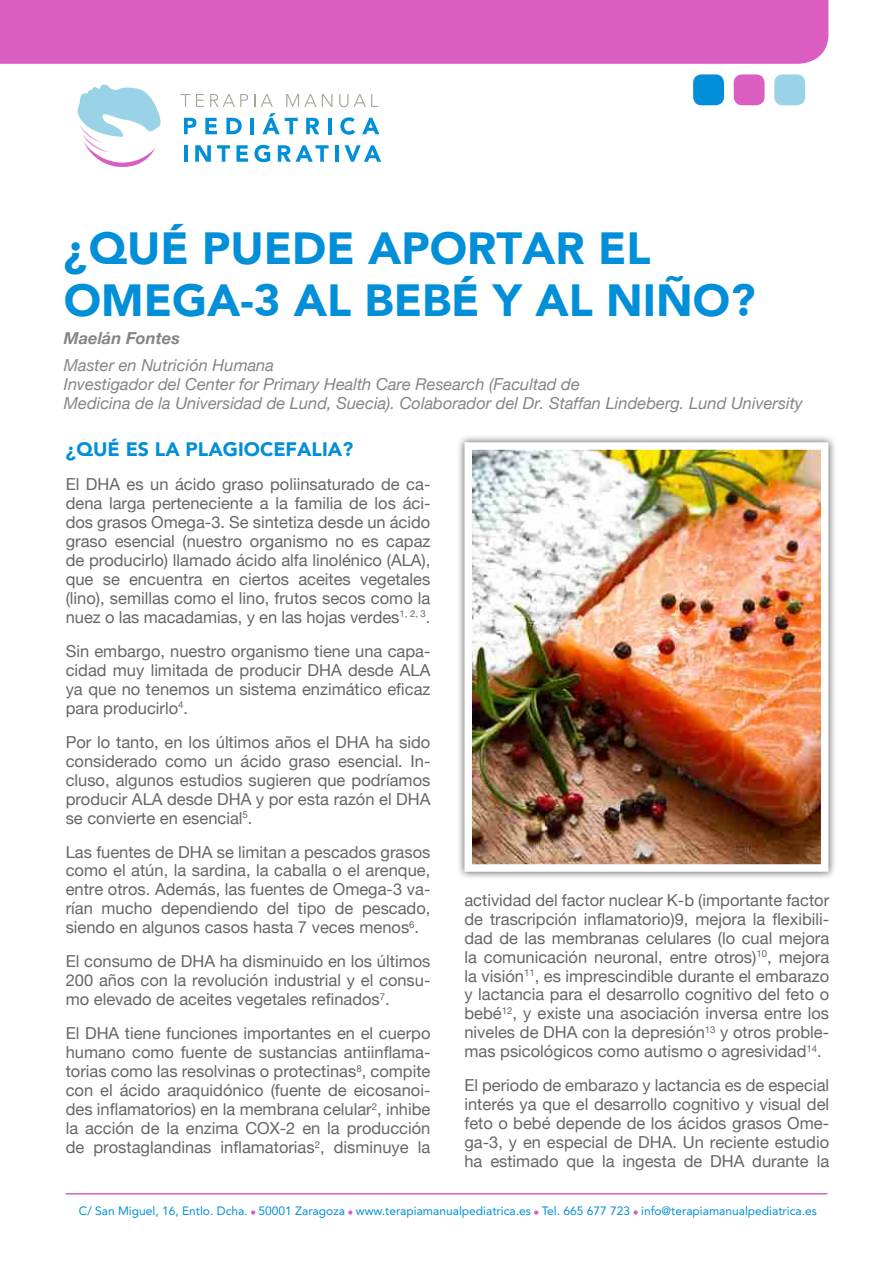
<style>
.page{position:relative;width:893px;height:1263px;background:#fff}
.page>*{position:absolute;margin:0;border:0;box-sizing:border-box;transform-origin:0 0}
.t1{font:900 45px/51.8px "Avenir";color:#008fd8}
.t2{font:900 19.5px "Avenir";color:#008fd8}
.t3{font:16.5px/18.9px "Helvetica Neue LT Pro";color:#666;text-align:justify}
.t4{font:italic 16.5px "Helvetica Neue LT Pro";color:#858585}
.t5{font:italic 700 16.5px "Helvetica Neue LT Pro";color:#858585}
.t6{font:12px "Avenir LT Std";color:#008fd8}
</style>
<div class="page">
<hr style="left:66px;top:1193px;width:761px;height:1px;background:#dc5dc2">
<svg style="left:251px;top:1210px;width:4px;height:5px"></svg>
<svg style="left:348px;top:1210px;width:4px;height:5px"></svg>
<svg style="left:534px;top:1210px;width:4px;height:5px"></svg>
<svg style="left:634px;top:1210px;width:4px;height:5px"></svg>
<div style="left:0;top:0;width:828px;height:64px;background:#dc5dc2"></div>
<svg style="left:77px;top:84px;width:84px;height:83px"></svg>
<svg style="left:181px;top:94px;width:23px;height:13px"></svg>
<svg style="left:210px;top:94px;width:38px;height:13px"></svg>
<svg style="left:254px;top:94px;width:1px;height:13px"></svg>
<svg style="left:261px;top:94px;width:12px;height:13px"></svg>
<svg style="left:286px;top:94px;width:46px;height:13px"></svg>
<svg style="left:339px;top:94px;width:39px;height:13px"></svg>
<svg style="left:184px;top:118px;width:12px;height:16px"></svg>
<svg style="left:205px;top:118px;width:12px;height:16px"></svg>
<svg style="left:226px;top:118px;width:16px;height:16px"></svg>
<hr style="left:251px;top:118px;width:3px;height:16px;background:#008fd8">
<svg style="left:262px;top:113px;width:36px;height:21px"></svg>
<svg style="left:306px;top:118px;width:13px;height:16px"></svg>
<hr style="left:328px;top:118px;width:3px;height:16px;background:#008fd8">
<svg style="left:340px;top:117px;width:15px;height:18px"></svg>
<svg style="left:362px;top:118px;width:17px;height:16px"></svg>
<hr style="left:184px;top:145px;width:4px;height:17px;background:#008fd8">
<svg style="left:195px;top:145px;width:16px;height:17px"></svg>
<svg style="left:217px;top:145px;width:13px;height:17px"></svg>
<svg style="left:236px;top:145px;width:12px;height:17px"></svg>
<svg style="left:254px;top:145px;width:16px;height:17px"></svg>
<svg style="left:278px;top:145px;width:51px;height:17px"></svg>
<hr style="left:335px;top:145px;width:3px;height:17px;background:#008fd8">
<svg style="left:344px;top:145px;width:37px;height:17px"></svg>
<div style="left:693px;top:74px;width:31px;height:31px;background:#008fd8;border-radius:9px"></div>
<div style="left:734px;top:74px;width:31px;height:31px;background:#dc5dc2;border-radius:9px"></div>
<div style="left:774px;top:74px;width:31px;height:31px;background:#9ad2e7;border-radius:9px"></div>
<div style="left:456px;top:434px;width:380px;height:446px;background:#231f20;opacity:.75"></div>
<img style="left:473px;top:451px;width:346px;height:412px">
<div style="left:464px;top:442px;width:364px;height:430px;border:8px solid #fff"></div>
<p class="t1" style="left:64px;top:223px;width:693px">¿QUÉ PUEDE APORTAR EL<br>OMEGA-3 AL BEBÉ Y AL NIÑO?</p>
<p class="t5" style="left:64px;top:327px;width:118px">Maelán Fontes</p>
<p class="t4" style="left:64px;top:355px;width:212px">Master en Nutrición Humana</p>
<p class="t4" style="left:64px;top:374px;width:518px">Investigador del Center for Primary Health Care Research (Facultad de</p>
<p class="t4" style="left:64px;top:393px;width:740px">Medicina de la Universidad de Lund, Suecia). Colaborador del Dr. Staffan Lindeberg. Lund University</p>
<p class="t2" style="left:66px;top:437px;width:289px">¿QUÉ ES LA PLAGIOCEFALIA?</p>
<p class="t3" style="left:66px;top:474px;width:366px">El DHA es un ácido graso poliinsaturado de ca&shy;dena larga perteneciente a la familia de los áci&shy;dos grasos Omega-3. Se sintetiza desde un ácido graso esencial (nuestro organismo no es capaz de producirlo) llamado ácido alfa linolénico (ALA), que se encuentra en ciertos aceites vegetales (lino), semillas como el lino, frutos secos como la nuez o las macadamias, y en las hojas verdes<sup>1,</sup> <sup>2,</sup> <sup>3</sup>.</p>
<p class="t3" style="left:66px;top:641px;width:366px">Sin embargo, nuestro organismo tiene una capa&shy;cidad muy limitada de producir DHA desde ALA ya que no tenemos un sistema enzimático eficaz para producirlo<sup>4</sup>.</p>
<p class="t3" style="left:66px;top:732px;width:366px">Por lo tanto, en los últimos años el DHA ha sido considerado como un ácido graso esencial. In&shy;cluso, algunos estudios sugieren que podríamos producir ALA desde DHA y por esta razón el DHA se convierte en esencial<sup>5</sup>.</p>
<p class="t3" style="left:66px;top:842px;width:366px">Las fuentes de DHA se limitan a pescados grasos como el atún, la sardina, la caballa o el arenque, entre otros. Además, las fuentes de Omega-3 va&shy;rían mucho dependiendo del tipo de pescado, siendo en algunos casos hasta 7 veces menos<sup>6</sup>.</p>
<p class="t3" style="left:66px;top:951px;width:366px">El consumo de DHA ha disminuido en los últimos 200 años con la revolución industrial y el consu&shy;mo elevado de aceites vegetales refinados<sup>7</sup>.</p>
<p class="t3" style="left:66px;top:1023px;width:366px">El DHA tiene funciones importantes en el cuerpo humano como fuente de sustancias antiinflama&shy;torias como las resolvinas o protectinas<sup>8</sup>, compite con el ácido araquidónico (fuente de eicosanoi&shy;des inflamatorios) en la membrana celular<sup>2</sup>, inhibe la acción de la enzima COX-2 en la producción de prostaglandinas inflamatorias<sup>2</sup>, disminuye la</p>
<p class="t3" style="left:464px;top:890px;width:366px">actividad del factor nuclear K-b (importante factor de trascripción inflamatorio)9, mejora la flexibili&shy;dad de las membranas celulares (lo cual mejora la comunicación neuronal, entre otros)<sup>10</sup>, mejora la visión<sup>11</sup>, es imprescindible durante el embarazo y lactancia para el desarrollo cognitivo del feto o bebé<sup>12</sup>, y existe una asociación inversa entre los niveles de DHA con la depresión<sup>13</sup> y otros proble&shy;mas psicológicos como autismo o agresividad<sup>14</sup>.</p>
<p class="t3" style="left:464px;top:1076px;width:366px">El periodo de embarazo y lactancia es de especial interés ya que el desarrollo cognitivo y visual del feto o bebé depende de los ácidos grasos Ome&shy;ga-3, y en especial de DHA. Un reciente estudio ha estimado que la ingesta de DHA durante la</p>
<p class="t6" style="left:79px;top:1203px;width:739px">C/ San Miguel, 16, Entlo. Dcha. 50001 Zaragoza www.terapiamanualpediatrica.es Tel. 665 677 723 info@terapiamanualpediatrica.es</p>
</div>
